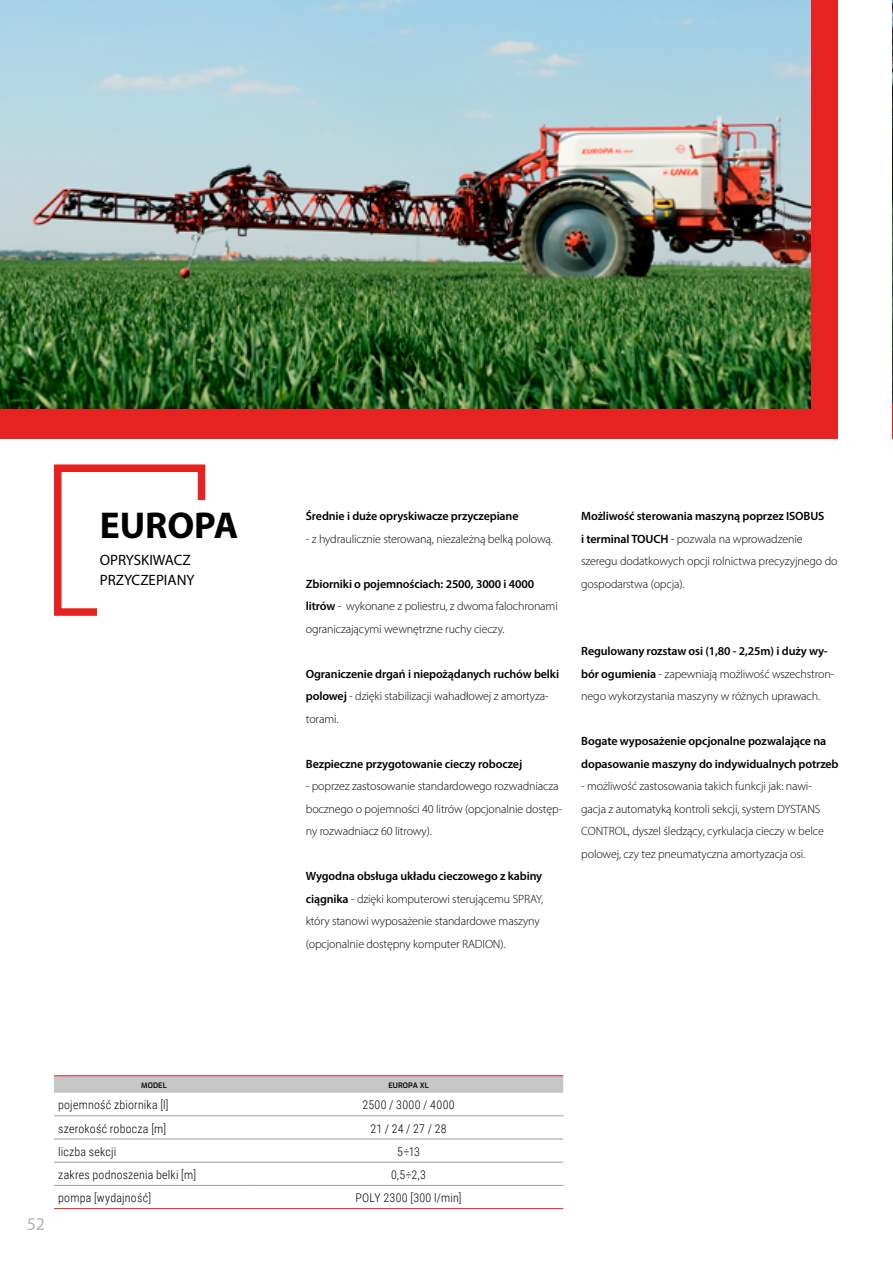
<style>
.page{position:relative;width:893px;height:1263px;background:#fff}
.page>*{position:absolute;margin:0;border:0;box-sizing:border-box;transform-origin:0 0}
.t1{font:700 37.5px "Myriad Pro";color:#000}
.t2{font:18px "Myriad Pro";color:#7a797a}
.t3{font:15px/19.5px "Myriad Pro";color:#000}
.t4{font:300 12px/22.5px "Myriad Pro";letter-spacing:-.01em;color:#000}
.t5{font:600 12px/22.5px "Myriad Pro";letter-spacing:-.01em;color:#000}
.t6{font:300 12px "Roboto Condensed";letter-spacing:.015em;color:#000}
.t7{font:600 7.5px "Exo";letter-spacing:.015em;color:#000}
.s1{font-weight:600}
.s2{font-weight:300}
</style>
<div class="page">
<div style="left:0;top:0;width:838px;height:438px;background:#e52321"></div>
<img style="left:0;top:0;width:810px;height:408px">
<hr style="left:892px;top:0;width:1px;height:438px;background:#e52321">
<img style="left:892px;top:0;width:1px;height:404px">
<div style="left:54px;top:464px;width:151px;height:152px;border:8px solid #e52321"></div>
<div style="left:97px;top:500px;width:139px;height:156px;background:#fff"></div>
<svg style="left:54px;top:1076px;width:509px;height:17px;background:#c7c4c4"></svg>
<hr style="left:54px;top:1075px;width:200px;height:1px;background:#e5231d">
<hr style="left:254px;top:1075px;width:309px;height:1px;background:#e5231d">
<hr style="left:54px;top:1115px;width:200px;height:1px;background:#9d9d9c">
<hr style="left:254px;top:1115px;width:309px;height:1px;background:#9d9d9c">
<hr style="left:54px;top:1139px;width:200px;height:1px;background:#9d9d9c">
<hr style="left:254px;top:1139px;width:309px;height:1px;background:#9d9d9c">
<hr style="left:54px;top:1162px;width:200px;height:1px;background:#9d9d9c">
<hr style="left:254px;top:1162px;width:309px;height:1px;background:#9d9d9c">
<hr style="left:54px;top:1208px;width:200px;height:1px;background:#e5231d">
<hr style="left:254px;top:1208px;width:309px;height:1px;background:#e5231d">
<hr style="left:54px;top:1185px;width:200px;height:1px;background:#9d9d9c">
<hr style="left:254px;top:1185px;width:309px;height:1px;background:#9d9d9c">
<h1 class="t1" style="left:100px;top:501px;width:140px">EUROPA</h1>
<p class="t3" style="left:100px;top:550px;width:96px">OPRYSKIWACZ<br>PRZYCZEPIANY</p>
<p class="t5" style="left:306px;top:505px;width:214px">Średnie i duże opryskiwacze przyczepiane</p>
<p class="t4" style="left:306px;top:527px;width:249px">- z hydraulicznie sterowaną, niezależną belką polową.</p>
<p class="t4" style="left:306px;top:572px;width:253px"><span class="s1">Zbiorniki o pojemnościach: 2500, 3000 i 4000 litrów</span> - wykonane z poliestru, z dwoma falochronami ograniczającymi wewnętrzne ruchy cieczy.</p>
<p class="t5" style="left:306px;top:662px;width:255px">Ograniczenie drgań i niepożądanych ruchów belki polowej <span class="s2">- dzięki stabilizacji wahadłowej z amortyza&shy;torami.</span></p>
<p class="t5" style="left:306px;top:752px;width:218px">Bezpieczne przygotowanie cieczy roboczej</p>
<p class="t4" style="left:306px;top:775px;width:258px">- poprzez zastosowanie standardowego rozwadniacza bocznego o pojemności 40 litrów (opcjonalnie dostęp&shy;ny rozwadniacz 60 litrowy).</p>
<p class="t4" style="left:306px;top:865px;width:239px"><span class="s1">Wygodna obsługa układu cieczowego z kabiny ciągnika</span> - dzięki komputerowi sterującemu SPRAY, który stanowi wyposażenie standardowe maszyny (opcjonalnie dostępny komputer RADION).</p>
<p class="t4" style="left:581px;top:505px;width:258px"><span class="s1">Możliwość sterowania maszyną poprzez ISOBUS<br>i terminal TOUCH</span> - pozwala na wprowadzenie szeregu dodatkowych opcji rolnictwa precyzyjnego do gospodarstwa (opcja).</p>
<p class="t4" style="left:581px;top:640px;width:254px"><span class="s1">Regulowany rozstaw osi (1,80 - 2,25m) i duży wy&shy;bór ogumienia</span> - zapewniają możliwość wszechstron&shy;nego wykorzystania maszyny w różnych uprawach.</p>
<p class="t5" style="left:581px;top:730px;width:259px">Bogate wyposażenie opcjonalne pozwalające na dopasowanie maszyny do indywidualnych potrzeb</p>
<p class="t4" style="left:581px;top:775px;width:244px">- możliwość zastosowania takich funkcji jak: nawi&shy;gacja z automatyką kontroli sekcji, system DYSTANS CONTROL, dyszel śledzący, cyrkulacja cieczy w belce polowej, czy tez pneumatyczna amortyzacja osi.</p>
<h2 class="t2" style="left:26px;top:1212px;width:20px">52</h2>
<p class="t7" style="left:141px;top:1080px;width:27px">MODEL</p>
<p class="t7" style="left:388px;top:1080px;width:42px">EUROPA XL</p>
<p class="t6" style="left:58px;top:1097px;width:112px">pojemność zbiornika [l]</p>
<p class="t6" style="left:362px;top:1097px;width:94px">2500 / 3000 / 4000</p>
<p class="t6" style="left:58px;top:1120px;width:109px">szerokość robocza [m]</p>
<p class="t6" style="left:370px;top:1120px;width:78px">21 / 24 / 27 / 28</p>
<p class="t6" style="left:58px;top:1143px;width:60px">liczba sekcji</p>
<p class="t6" style="left:397px;top:1143px;width:24px">5÷13</p>
<p class="t6" style="left:58px;top:1166px;width:139px">zakres podnoszenia belki [m]</p>
<p class="t6" style="left:391px;top:1166px;width:37px">0,5÷2,3</p>
<p class="t6" style="left:58px;top:1189px;width:94px">pompa [wydajność]</p>
<p class="t6" style="left:355px;top:1189px;width:108px">POLY 2300 [300 l/min]</p>
</div>
